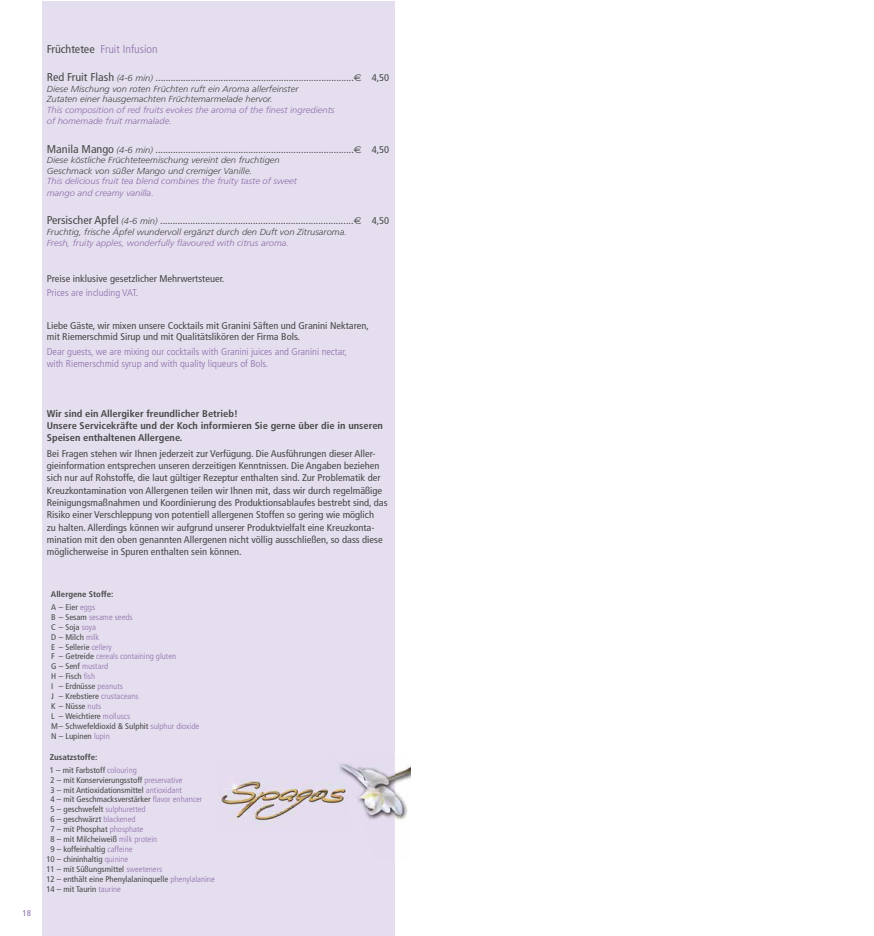
<style>
.page{position:relative;width:874px;height:936px;background:#fff}
.page>*{position:absolute;margin:0;border:0;box-sizing:border-box;transform-origin:0 0}
.t1{font:300 condensed 11.3px "Frutiger LT";color:#8e6eab;scale:1.07 1}
.t2{font:condensed 9.8px/12.4px "Frutiger LT";color:#494948;scale:1.07 1}
.t3{font:300 condensed 9.8px/11.7px "Frutiger LT";color:#8e6eab;scale:1.07 1}
.t4{font:700 condensed 9.8px/12.4px "Frutiger LT";color:#494948;scale:1.07 1}
.t5{font:italic 300 8.8px/10.5px "Frutiger LT";color:#494948;scale:1.07 1}
.t6{font:italic 300 8.8px/11.7px "Frutiger LT";color:#8e6eab;scale:1.07 1}
.t7{font:condensed 8.2px/9.9px "Frutiger LT";color:#494948;scale:1.07 1}
.t8{font:700 condensed 8.2px/12.8px "Frutiger LT";color:#494948;scale:1.07 1}
.t9{font:condensed 8.2px "Frutiger LT";color:#8e6eab;scale:1.07 1}
.s1{font-weight:400;color:#494948}
.s2{font-size:11.3px}
.s3{font-weight:300;font-style:italic;font-stretch:normal;font-size:8.8px}
.s4{font-family:"Euro Sans";font-stretch:normal}
.s5{font-weight:400}
.s6{font-weight:300;color:#8e6eab}
.s7{font-weight:700}
</style>
<div class="page">
<div style="left:42px;top:1px;width:352px;height:934px;background:#e4deee"></div>
<img style="left:350px;top:754px;width:60px;height:105px">
<img style="left:218px;top:763px;width:132px;height:64px">
<p class="t1" style="left:47px;top:43px;width:105px"><span class="s1">Früchtetee</span> Fruit Infusion</p>
<p class="t2" style="left:47px;top:72px;width:321px"><span class="s2">Red Fruit Flash</span> <span class="s3">(4-6 min)</span> ............................................................................... <span class="s4">E</span> 4,50</p>
<p class="t5" style="left:47px;top:83px;width:236px">Diese Mischung von roten Früchten ruft ein Aroma allerfeinster<br>Zutaten einer hausgemachten Früchtemarmelade hervor.</p>
<p class="t6" style="left:47px;top:104px;width:270px">This composition of red fruits evokes the aroma of the finest ingredients of homemade fruit marmalade.</p>
<p class="t2" style="left:47px;top:143px;width:321px"><span class="s2">Manila Mango</span> <span class="s3">(4-6 min)</span> ............................................................................... <span class="s4">E</span> 4,50</p>
<p class="t5" style="left:47px;top:155px;width:219px">Diese köstliche Früchteteemischung vereint den fruchtigen<br>Geschmack von süßer Mango und cremiger Vanille.</p>
<p class="t6" style="left:47px;top:175px;width:235px">This delicious fruit tea blend combines the fruity taste of sweet mango and creamy vanilla.</p>
<p class="t2" style="left:47px;top:215px;width:321px"><span class="s2">Persischer Apfel</span> <span class="s3">(4-6 min)</span> ............................................................................. <span class="s4">E</span> 4,50</p>
<p class="t5" style="left:47px;top:226px;width:282px">Fruchtig, frische Äpfel wundervoll ergänzt durch den Duft von Zitrusaroma.</p>
<p class="t6" style="left:47px;top:238px;width:228px">Fresh, fruity apples, wonderfully flavoured with citrus aroma.</p>
<p class="t2" style="left:47px;top:272px;width:167px">Preise inklusive gesetzlicher Mehrwertsteuer.</p>
<p class="t3" style="left:47px;top:286px;width:87px">Prices are including VAT.</p>
<p class="t2" style="left:47px;top:319px;width:302px;line-height:11.7px">Liebe Gäste, wir mixen unsere Cocktails mit Granini Säften und Granini Nektaren, mit Riemerschmid Sirup und mit Qualitätslikören der Firma Bols.</p>
<p class="t3" style="left:47px;top:346px;width:282px">Dear guests, we are mixing our cocktails with Granini juices and Granini nectar, with Riemerschmid syrup and with quality liqueurs of Bols.</p>
<p class="t9" style="left:22px;top:908px;width:9px">18</p>
<p class="t4" style="left:47px;top:407px;width:315px">Wir sind ein Allergiker freundlicher Betrieb!<br>Unsere Servicekräfte und der Koch informieren Sie gerne über die in unseren<br>Speisen enthaltenen Allergene.</p>
<p class="t2" style="left:47px;top:447px;width:320px">Bei Fragen stehen wir Ihnen jederzeit zur Verfügung. Die Ausführungen dieser Aller&shy;gieinformation entsprechen unseren derzeitigen Kenntnissen. Die Angaben beziehen sich nur auf Rohstoffe, die laut gültiger Rezeptur enthalten sind. Zur Problematik der Kreuzkontamination von Allergenen teilen wir Ihnen mit, dass wir durch regelmäßige Reinigungsmaßnahmen und Koordinierung des Produktionsablaufes bestrebt sind, das Risiko einer Verschleppung von potentiell allergenen Stoffen so gering wie möglich<br>zu halten. Allerdings können wir aufgrund unserer Produktvielfalt eine Kreuzkonta&shy;mination mit den oben genannten Allergenen nicht völlig ausschließen, so dass diese möglicherweise in Spuren enthalten sein können.</p>
<p class="t8" style="left:51px;top:588px;width:60px">Allergene Stoffe:<br><span class="s5">A – Eier</span> <span class="s6">eggs</span></p>
<p class="t7" style="left:51px;top:612px;width:140px">B – Sesam <span class="s6">sesame seeds<br></span>C – Soja <span class="s6">soya<br></span>D – Milch <span class="s6">milk<br></span>E – Sellerie <span class="s6">cellery<br></span>F – Getreide <span class="s6">cereals containing gluten<br></span>G – Senf <span class="s6">mustard<br></span>H – Fisch <span class="s6">fish<br></span>I – Erdnüsse <span class="s6">peanuts<br></span>J – Krebstiere <span class="s6">crustaceans<br></span>K – Nüsse <span class="s6">nuts<br></span>L – Weichtiere <span class="s6">molluscs<br></span>M – Schwefeldioxid &amp; Sulphit <span class="s6">sulphur dioxide<br></span>N – Lupinen <span class="s6">lupin</span></p>
<p class="t7" style="left:50px;top:750px;width:83px;line-height:12.8px"><span class="s7">Zusatzstoffe:<br></span>1 – mit Farbstoff <span class="s6">colouring</span></p>
<p class="t7" style="left:51px;top:774px;width:125px">2 – mit Konservierungsstoff <span class="s6">preservative</span></p>
<p class="t7" style="left:51px;top:784px;width:124px">3 – mit Antioxidationsmittel <span class="s6">antioxidant</span></p>
<p class="t7" style="left:51px;top:794px;width:143px">4 – mit Geschmacksverstärker <span class="s6">flavor enhancer</span></p>
<p class="t7" style="left:51px;top:804px;width:90px">5 – geschwefelt <span class="s6">sulphuretted</span></p>
<p class="t7" style="left:51px;top:814px;width:81px">6 – geschwärzt <span class="s6">blackened</span></p>
<p class="t7" style="left:51px;top:824px;width:88px">7 – mit Phosphat <span class="s6">phosphate</span></p>
<p class="t7" style="left:51px;top:834px;width:101px">8 – mit Milcheiweiß <span class="s6">milk protein</span></p>
<p class="t7" style="left:51px;top:844px;width:78px">9 – koffeinhaltig <span class="s6">caffeine</span></p>
<p class="t7" style="left:46px;top:854px;width:78px">10 – chininhaltig <span class="s6">quinine</span></p>
<p class="t7" style="left:46px;top:863px;width:110px">11 – mit Süßungsmittel <span class="s6">sweeteners</span></p>
<p class="t7" style="left:46px;top:873px;width:159px">12 – enthält eine Phenylalaninquelle <span class="s6">phenylalanine</span></p>
<p class="t7" style="left:46px;top:883px;width:71px">14 – mit Taurin <span class="s6">taurine</span></p>
</div>
